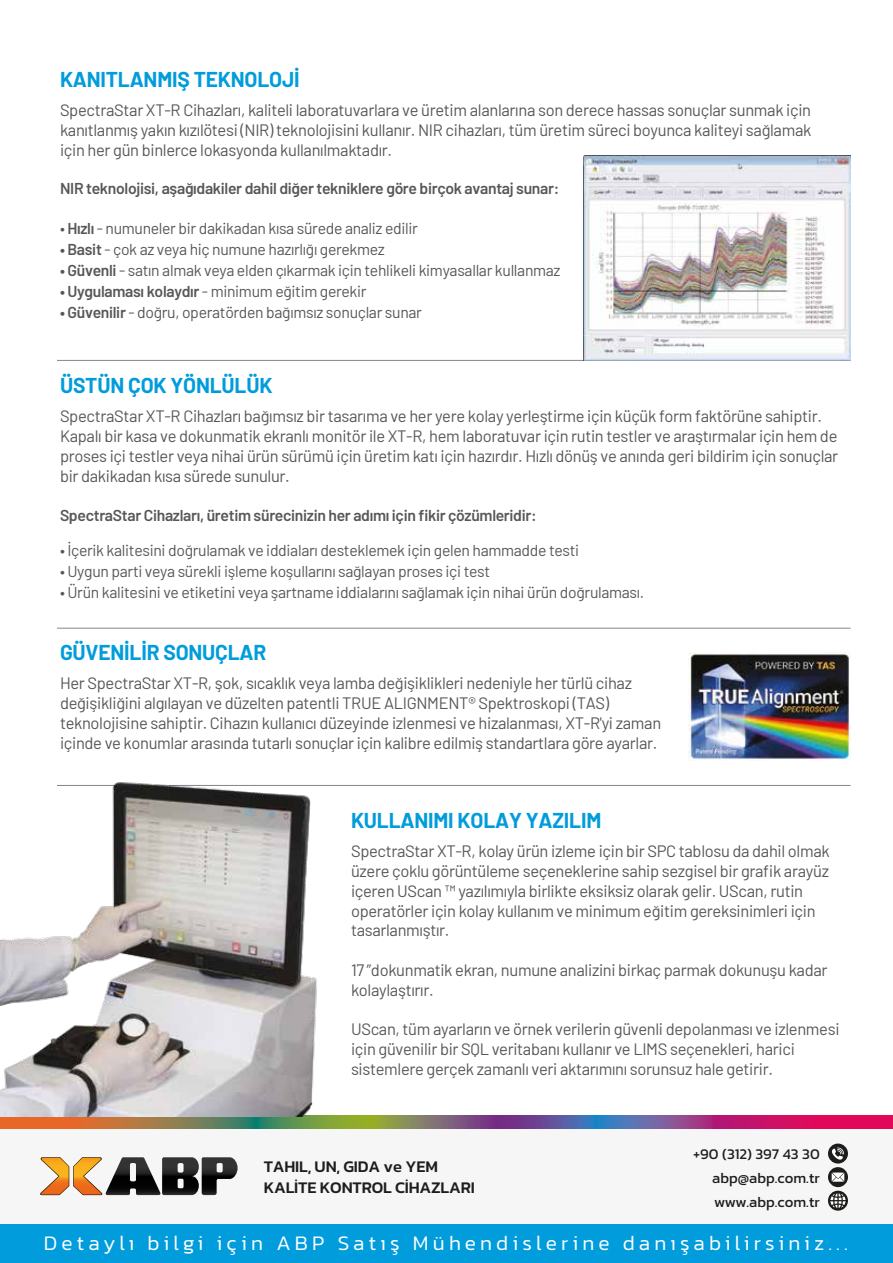
<style>
.page{position:relative;width:893px;height:1263px;background:#fff}
.page>*{position:absolute;margin:0;border:0;box-sizing:border-box;transform-origin:0 0}
.t1{font:700 21px "Barlow";letter-spacing:-.01em;color:#009cdb}
.t2{font:300 21px "Kanit";letter-spacing:.2em;color:#fff}
.t3{font:16.5px/19.8px "Barlow";letter-spacing:-.02em;color:#575756}
.t4{font:500 16.5px/21px "Kanit";letter-spacing:-.01em;color:#1d1d1b}
.t5{font:15.75px "Barlow";letter-spacing:-.02em;color:#575756}
.t6{font:600 15.75px "Barlow";letter-spacing:-.02em;color:#575756}
.t7{font:15px/24px "Kanit";color:#1d1d1b;text-align:justify}
.s1{font-weight:600}
</style>
<div class="page">
<svg style="left:0;top:1116px;width:893px;height:13px;background:#955c66"></svg>
<hr style="left:57px;top:785px;width:793px;height:1px;background:#888485">
<img style="left:0;top:782px;width:468px;height:335px">
<hr style="left:57px;top:360px;width:793px;height:1px;background:#888485">
<hr style="left:57px;top:628px;width:793px;height:1px;background:#888485">
<img style="left:688px;top:652px;width:162px;height:108px">
<img style="left:584px;top:155px;width:267px;height:205px">
<div style="left:0;top:1222px;width:893px;height:41px;background:#009cdb"></div>
<div style="left:1px;top:1129px;width:892px;height:94px;background:#f6f6f6"></div>
<svg style="left:828px;top:1191px;width:20px;height:20px"></svg>
<svg style="left:830px;top:1193px;width:15px;height:15px"></svg>
<svg style="left:828px;top:1167px;width:20px;height:20px"></svg>
<svg style="left:832px;top:1172px;width:12px;height:10px"></svg>
<svg style="left:828px;top:1143px;width:20px;height:20px"></svg>
<svg style="left:832px;top:1147px;width:12px;height:12px"></svg>
<svg style="left:40px;top:1157px;width:198px;height:38px"></svg>
<p class="t1" style="left:60px;top:64px;width:241px">KANITLANMIŞ TEKNOLOJİ</p>
<p class="t3" style="left:60px;top:99px;width:753px;text-align:justify">SpectraStar XT-R Cihazları, kaliteli laboratuvarlara ve üretim alanlarına son derece hassas sonuçlar sunmak için kanıtlanmış yakın kızılötesi (NIR) teknolojisini kullanır. NIR cihazları, tüm üretim süreci boyunca kaliteyi sağlamak için her gün binlerce lokasyonda kullanılmaktadır.</p>
<p class="t6" style="left:60px;top:177px;width:501px">NIR teknolojisi, aşağıdakiler dahil diğer tekniklere göre birçok avantaj sunar:</p>
<p class="t5" style="left:60px;top:217px;width:359px">• <span class="s1">Hızlı</span> - numuneler bir dakikadan kısa sürede analiz edilir</p>
<p class="t5" style="left:60px;top:238px;width:326px"><span class="s1">• Basit</span> - çok az veya hiç numune hazırlığı gerekmez</p>
<p class="t5" style="left:60px;top:259px;width:502px"><span class="s1">• Güvenli</span> - satın almak veya elden çıkarmak için tehlikeli kimyasallar kullanmaz</p>
<p class="t5" style="left:60px;top:280px;width:308px"><span class="s1">• Uygulaması kolaydır</span> - minimum eğitim gerekir</p>
<p class="t5" style="left:60px;top:301px;width:363px"><span class="s1">• Güvenilir</span> - doğru, operatörden bağımsız sonuçlar sunar</p>
<p class="t1" style="left:60px;top:370px;width:214px">ÜSTÜN ÇOK YÖNLÜLÜK</p>
<p class="t3" style="left:60px;top:405px;width:780px">SpectraStar XT-R Cihazları bağımsız bir tasarıma ve her yere kolay yerleştirme için küçük form faktörüne sahiptir.<br>Kapalı bir kasa ve dokunmatik ekranlı monitör ile XT-R, hem laboratuvar için rutin testler ve araştırmalar için hem de proses içi testler veya nihai ürün sürümü için üretim katı için hazırdır. Hızlı dönüş ve anında geri bildirim için sonuçlar bir dakikadan kısa sürede sunulur.</p>
<p class="t6" style="left:60px;top:503px;width:478px">SpectraStar Cihazları, üretim sürecinizin her adımı için fikir çözümleridir:</p>
<p class="t5" style="left:60px;top:539px;width:521px">• İçerik kalitesini doğrulamak ve iddiaları desteklemek için gelen hammadde testi</p>
<p class="t5" style="left:60px;top:560px;width:432px">• Uygun parti veya sürekli işleme koşullarını sağlayan proses içi test</p>
<p class="t5" style="left:60px;top:581px;width:586px">• Ürün kalitesini ve etiketini veya şartname iddialarını sağlamak için nihai ürün doğrulaması.</p>
<p class="t1" style="left:60px;top:637px;width:208px">GÜVENİLİR SONUÇLAR</p>
<p class="t3" style="left:60px;top:672px;width:603px">Her SpectraStar XT-R, şok, sıcaklık veya lamba değişiklikleri nedeniyle her türlü cihaz değişikliğini algılayan ve düzelten patentli TRUE ALIGNMENT® Spektroskopi (TAS) teknolojisine sahiptir. Cihazın kullanıcı düzeyinde izlenmesi ve hizalanması, XT-R'yi zaman içinde ve konumlar arasında tutarlı sonuçlar için kalibre edilmiş standartlara göre ayarlar.</p>
<p class="t1" style="left:351px;top:805px;width:252px">KULLANIMI KOLAY YAZILIM</p>
<p class="t3" style="left:351px;top:840px;width:480px">SpectraStar XT-R, kolay ürün izleme için bir SPC tablosu da dahil olmak üzere çoklu görüntüleme seçeneklerine sahip sezgisel bir grafik arayüz içeren UScan ™ yazılımıyla birlikte eksiksiz olarak gelir. UScan, rutin operatörler için kolay kullanım ve minimum eğitim gereksinimleri için tasarlanmıştır.</p>
<p class="t3" style="left:351px;top:959px;width:478px">17 ”dokunmatik ekran, numune analizini birkaç parmak dokunuşu kadar kolaylaştırır.</p>
<p class="t3" style="left:351px;top:1018px;width:490px">UScan, tüm ayarların ve örnek verilerin güvenli depolanması ve izlenmesi için güvenilir bir SQL veritabanı kullanır ve LIMS seçenekleri, harici sistemlere gerçek zamanlı veri aktarımını sorunsuz hale getirir.</p>
<p class="t4" style="left:264px;top:1156px;width:213px">TAHIL, UN, GIDA ve YEM<br>KALİTE KONTROL CİHAZLARI</p>
<p class="t7" style="left:712px;top:1141px;width:109px;text-indent:-19px">+90 (312) 397 43 30 abp@abp.com.tr www.abp.com.tr</p>
<p class="t2" style="left:44px;top:1228px;width:805px">Detaylı bilgi için ABP Satış Mühendislerine danışabilirsiniz...</p>
</div>
